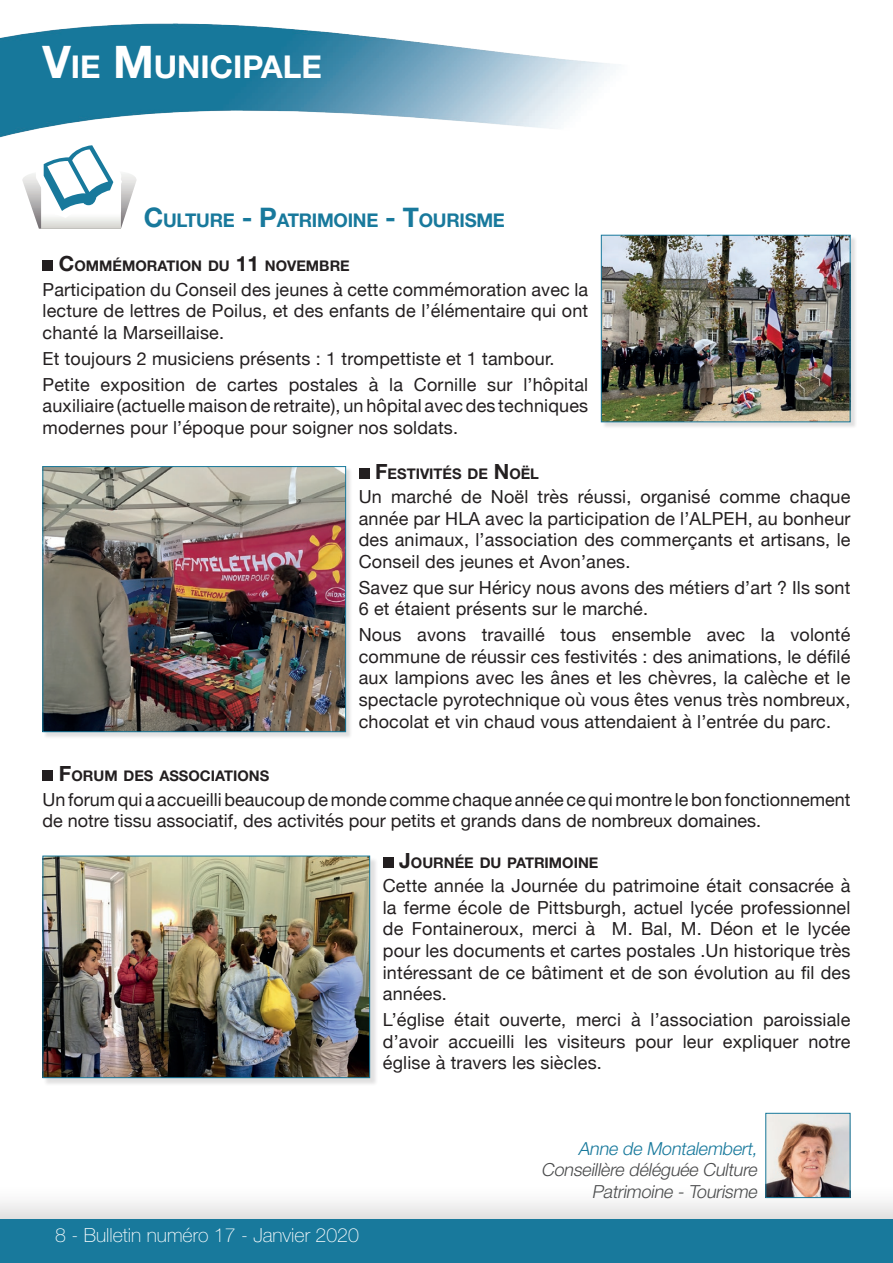
<style>
.page{position:relative;width:893px;height:1263px;background:#fff}
.page>*{position:absolute;margin:0;border:0;box-sizing:border-box;transform-origin:0 0}
.t1{font:700 31.5px "Helvetica Neue";color:#fff}
.t2{font:100 19.5px "Helvetica Neue";color:#fff}
.t3{font:700 18.9px "Helvetica Neue";letter-spacing:-.015em;color:#18799c}
.t4{font:18px/21.6px "Helvetica Neue";letter-spacing:.01em;color:#231f20;text-align:justify}
.t5{font:italic 300 18px/21.6px "Helvetica Neue";color:#4b4c4d;text-align:right}
.t6{font:italic 300 18px "Helvetica Neue";color:#18799c}
.t7{font:700 14.7px "Helvetica Neue";color:#231f20}
.s1{font-size:45px}
.s2{font-size:27px}
.s3{font-size:21px}
</style>
<div class="page">
<div style="left:0;top:1183px;width:893px;height:80px;background:#231f20;opacity:.2"></div>
<div style="left:0;top:1220px;width:893px;height:43px;background:#18799c"></div>
<img style="left:0;top:23px;width:616px;height:115px">
<img style="left:133px;top:176px;width:4px;height:15px">
<svg style="left:22px;top:137px;width:111px;height:92px"></svg>
<div style="left:43px;top:260px;width:10px;height:11px;background:#231f20"></div>
<div style="left:359px;top:468px;width:10px;height:10px;background:#231f20"></div>
<div style="left:43px;top:770px;width:10px;height:11px;background:#231f20"></div>
<div style="left:383px;top:857px;width:10px;height:11px;background:#231f20"></div>
<div style="left:44px;top:467px;width:308px;height:272px;background:#231f20;opacity:.14"></div>
<img style="left:45px;top:468px;width:299px;height:262px">
<div style="left:43px;top:466px;width:303px;height:266px;border:1px solid #18799c"></div>
<div style="left:44px;top:857px;width:334px;height:229px;background:#231f20;opacity:.14"></div>
<img style="left:45px;top:858px;width:323px;height:218px">
<div style="left:43px;top:856px;width:327px;height:222px;border:1px solid #18799c"></div>
<div style="left:602px;top:236px;width:255px;height:193px;background:#231f20;opacity:.14"></div>
<img style="left:603px;top:237px;width:245px;height:183px">
<div style="left:601px;top:235px;width:249px;height:187px;border:1px solid #18799c"></div>
<img style="left:767px;top:1115px;width:81px;height:81px">
<div style="left:765px;top:1113px;width:85px;height:85px;border:1px solid #18799c"></div>
<h1 class="t1" style="left:43px;top:47px;width:281px"><span class="s1">V</span>IE <span class="s1">M</span>UNICIPALE</h1>
<p class="t3" style="left:144px;top:209px;width:363px"><span class="s2">C</span>ULTURE <span class="s2">- P</span>ATRIMOINE <span class="s2">- T</span>OURISM E</p>
<p class="t7" style="left:59px;top:257px;width:40px"><span class="s3">C</span>OMMÉM</p>
<p class="t7" style="left:136px;top:257px;width:216px">ORATION DU <span class="s3">11</span> NOVEMBRE</p>
<p class="t4" style="left:43px;top:279px;width:547px">Participation du Conseil des jeunes à cette commémoration avec la lecture de lettres de Poilus, et des enfants de l’élémentaire qui ont chanté la Marseillaise.</p>
<p class="t4" style="left:43px;top:346px;width:547px;line-height:25.8px">Et toujours 2 musiciens présents : 1 trompettiste et 1 tambour.<br>Petite exposition de cartes postales à la Cornille sur l’hôpital</p>
<p class="t4" style="left:43px;top:396px;width:547px">auxiliaire (actuelle maison de retraite), un hôpital avec des techniques modernes pour l’époque pour soigner nos soldats.</p>
<p class="t7" style="left:375px;top:464px;width:165px"><span class="s3">F</span>ESTIVITÉS DE <span class="s3">N</span> OËL</p>
<p class="t4" style="left:359px;top:487px;width:493px">Un marché de Noël très réussi, organisé comme chaque année par HLA avec la participation de l’ALPEH, au bonheur des animaux, l’association des commerçants et artisans, le Conseil des jeunes et Avon’anes.</p>
<p class="t4" style="left:359px;top:578px;width:493px">Savez que sur Héricy nous avons des métiers d’art ? Ils sont<br>6 et étaient présents sur le marché.</p>
<p class="t4" style="left:359px;top:625px;width:493px">Nous avons travaillé tous ensemble avec la volonté commune de réussir ces festivités : des animations, le défilé aux lampions avec les ânes et les chèvres, la calèche et le spectacle pyrotechnique où vous êtes venus très nombreux, chocolat et vin chaud vous attendaient à l’entrée du parc.</p>
<p class="t7" style="left:59px;top:766px;width:211px"><span class="s3">F</span>ORUM DES ASSOCIATIONS</p>
<p class="t4" style="left:43px;top:789px;width:809px">Un forum qui a accueilli beaucoup de monde comme chaque année ce qui montre le bon fonctionnement de notre tissu associatif, des activités pour petits et grands dans de nombreux domaines.</p>
<p class="t7" style="left:399px;top:853px;width:201px"><span class="s3">J</span>OURNÉE DU PATRIMOINE</p>
<p class="t4" style="left:383px;top:876px;width:469px">Cette année la Journée du patrimoine était consacrée à la ferme école de Pittsburgh, actuel lycée professionnel de Fontaineroux, merci à M. Bal, M. Déon et le lycée pour les documents et cartes postales .Un historique très intéressant de ce bâtiment et de son évolution au fil des années.</p>
<p class="t4" style="left:383px;top:1010px;width:469px">L’église était ouverte, merci à l’association paroissiale d’avoir accueilli les visiteurs pour leur expliquer notre église à travers les siècles.</p>
<p class="t2" style="left:55px;top:1224px;width:305px">8 - Bulletin numéro 17 - Janvier 2020</p>
<p class="t6" style="left:578px;top:1137px;width:184px">Anne de Montalembert,</p>
<p class="t5" style="left:541px;top:1159px;width:221px">Conseillère déléguée Culture<br>Patrimoine -Tourisme</p>
</div>
